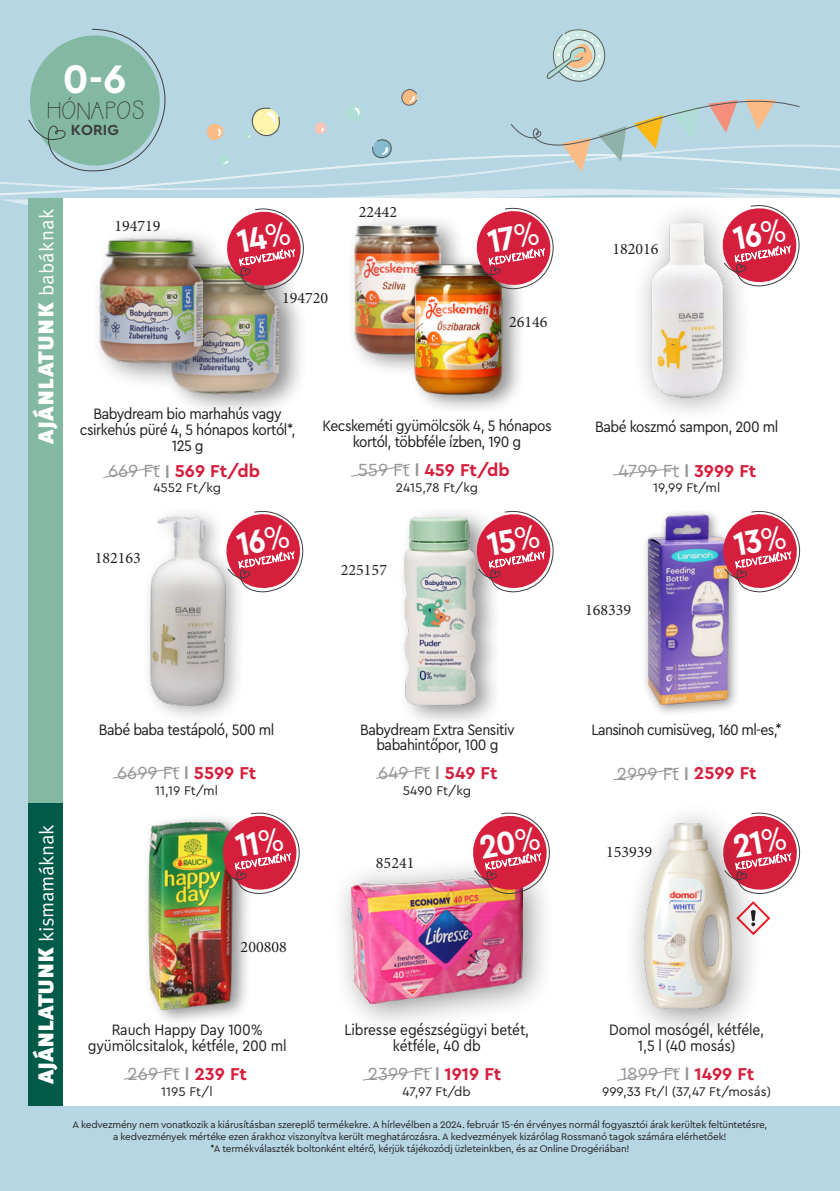
<style>
.page{position:relative;width:840px;height:1191px;background:#fff}
.page>*{position:absolute;margin:0;border:0;box-sizing:border-box;transform-origin:0 0}
.t1{font:700 41.6px "Cera Pro";color:#fff}
.t2{font:900 26.4px "Meta Pro";letter-spacing:.01em;color:#fff}
.Produktzahlen{font:23.8px "Oh Wonder Sans";letter-spacing:-.025em;color:#3e3e3f}
.t3{font:20px "Meta Pro Norm";letter-spacing:-.015em;color:#fff}
.Akcios_ar{font:18.4px "Cera Pro";color:#939598}
.Akcios_ar-2{font:700 18px "Cera Pro";color:#d61f3d}
.jobbra_zárt{font:16px "Minion Pro";color:#231f20}
.Termekmegnevezes{font:15.8px/15.8px "Cera Compact Pro";letter-spacing:-.03em;color:#231f20;text-align:center}
.Termekmegnevezes-2{font:15.8px "Cera Compact Pro";letter-spacing:-.01em;color:#231f20}
._02_Rezept_Name{font:700 15.4px "Cera Pro";color:#3e3e3f}
.Akcios_ar-3{font:13.2px "Cera Pro";color:#231f20}
.t4{font:10px "Cera Pro";letter-spacing:-.015em;color:#231f20}
.s1{font-family:"Meta Pro Norm";font-weight:400;font-size:20px}
.s2{font-family:"Meta Pro";font-weight:500}
.s3{font-weight:700;font-size:18px;color:#d61f3d}
.s4{font-weight:400;font-size:18.4px;color:#939598}
.s5{font-family:"Meta Pro";font-weight:500;font-size:18.4px;color:#939598}
.s6{font-family:"Meta Pro";font-weight:900;font-size:26.4px}
</style>
<div class="page">
<div style="left:0;top:0;width:839px;height:1191px;background:#b5d6e2"></div>
<div style="left:28px;top:198px;width:811px;height:908px;background:#fff"></div>
<svg style="left:0;top:155px;width:839px;height:33px"></svg>
<svg style="left:546px;top:29px;width:59px;height:53px"></svg>
<svg style="left:510px;top:99px;width:289px;height:73px"></svg>
<svg style="left:207px;top:123px;width:17px;height:17px"></svg>
<svg style="left:217px;top:155px;width:13px;height:12px"></svg>
<svg style="left:315px;top:122px;width:11px;height:13px"></svg>
<svg style="left:245px;top:107px;width:35px;height:32px"></svg>
<svg style="left:346px;top:105px;width:17px;height:16px"></svg>
<svg style="left:371px;top:139px;width:22px;height:21px"></svg>
<svg style="left:401px;top:89px;width:17px;height:17px"></svg>
<div style="left:28px;top:803px;width:34px;height:303px;background:#005a48"></div>
<div style="left:28px;top:198px;width:34px;height:605px;background:#83b8a2"></div>
<svg style="left:21px;top:28px;width:152px;height:147px"></svg>
<svg style="left:613px;top:467px;width:67px;height:9px"></svg>
<svg style="left:112px;top:767px;width:68px;height:12px"></svg>
<svg style="left:376px;top:767px;width:55px;height:12px"></svg>
<svg style="left:613px;top:767px;width:67px;height:14px"></svg>
<svg style="left:103px;top:465px;width:57px;height:13px"></svg>
<svg style="left:351px;top:464px;width:59px;height:13px"></svg>
<svg style="left:617px;top:1068px;width:63px;height:13px"></svg>
<svg style="left:363px;top:1067px;width:70px;height:14px"></svg>
<svg style="left:124px;top:1068px;width:56px;height:12px"></svg>
<div style="left:163px;top:252px;width:145px;height:166px;background:#231f20;opacity:.5"></div>
<img style="left:171px;top:291px;width:107px;height:105px">
<div style="left:90px;top:225px;width:145px;height:166px;background:#231f20;opacity:.5"></div>
<img style="left:100px;top:291px;width:102px;height:74px">
<div style="left:345px;top:213px;width:122px;height:164px;background:#231f20;opacity:.5"></div>
<img style="left:354px;top:291px;width:54px;height:63px">
<div style="left:408px;top:253px;width:118px;height:162px;background:#231f20;opacity:.5"></div>
<img style="left:413px;top:291px;width:90px;height:105px">
<img style="left:642px;top:291px;width:99px;height:120px">
<img style="left:149px;top:513px;width:90px;height:204px">
<div style="left:396px;top:505px;width:106px;height:223px;background:#231f20;opacity:.5"></div>
<img style="left:404px;top:518px;width:71px;height:187px">
<div style="left:641px;top:508px;width:99px;height:209px;background:#231f20;opacity:.5"></div>
<img style="left:646px;top:514px;width:82px;height:191px">
<svg style="left:764px;top:912px;width:5px;height:13px"></svg>
<div style="left:143px;top:813px;width:109px;height:214px;background:#231f20;opacity:.5"></div>
<img style="left:147px;top:820px;width:86px;height:190px">
<div style="left:330px;top:855px;width:226px;height:180px;background:#231f20;opacity:.5"></div>
<img style="left:352px;top:877px;width:169px;height:126px">
<div style="left:622px;top:801px;width:142px;height:240px;background:#231f20;opacity:.5"></div>
<img style="left:644px;top:823px;width:87px;height:185px">
<svg style="left:717px;top:808px;width:84px;height:87px"></svg>
<svg style="left:217px;top:812px;width:83px;height:83px"></svg>
<svg style="left:467px;top:812px;width:84px;height:83px"></svg>
<svg style="left:0;top:188px;width:839px;height:103px"></svg>
<svg style="left:221px;top:510px;width:83px;height:83px"></svg>
<svg style="left:471px;top:507px;width:83px;height:86px"></svg>
<svg style="left:717px;top:508px;width:84px;height:85px"></svg>
<h1 class="t1" style="left:62px;top:51px;width:65px">0-6</h1>
<p class="_02_Rezept_Name" style="left:71px;top:120px;width:49px">KORIG</p>
<p class="Produktzahlen" style="left:46px;top:96px;width:100px">HÓNAPOS</p>
<p class="t2" style="left:23px;top:444px;width:236px;rotate:-90deg">ajánlatunk <span class="s1">babáknak</span></p>
<p class="jobbra_zárt" style="left:114px;top:215px;width:48px">194719</p>
<p class="jobbra_zárt" style="left:282px;top:287px;width:48px">194720</p>
<p class="jobbra_zárt" style="left:358px;top:201px;width:40px">22442</p>
<p class="jobbra_zárt" style="left:509px;top:311px;width:40px">26146</p>
<p class="jobbra_zárt" style="left:612px;top:238px;width:48px">182016</p>
<p class="Termekmegnevezes" style="left:93px;top:405px;width:190px">Babydream bio marhahús vagy</p>
<p class="Termekmegnevezes" style="left:80px;top:421px;width:217px">csirkehús püré 4, 5 hónapos kortól*,</p>
<p class="Termekmegnevezes" style="left:172px;top:437px;width:33px">125 g</p>
<p class="Akcios_ar-3" style="left:153px;top:479px;width:69px">4552 Ft/kg</p>
<p class="Akcios_ar-3" style="left:653px;top:478px;width:68px">19,99 Ft/ml</p>
<p class="Termekmegnevezes" style="left:322px;top:417px;width:230px">Kecskeméti gyümölcsök 4, 5 hónapos kortól, többféle ízben, 190 g</p>
<p class="Akcios_ar-3" style="left:395px;top:478px;width:84px">2415,78 Ft/kg</p>
<p class="Termekmegnevezes" style="left:595px;top:418px;width:184px">Babé koszmó sampon, 200 ml</p>
<p class="Akcios_ar" style="left:618px;top:458px;width:139px">4799 Ft <span class="s2">I</span> <span class="s3">3999 Ft</span></p>
<p class="Akcios_ar-2" style="left:357px;top:458px;width:153px"><span class="s4">559 Ft</span> <span class="s5">I</span> 459 Ft/db</p>
<p class="Akcios_ar-2" style="left:108px;top:459px;width:153px"><span class="s4">669 Ft</span> <span class="s5">I</span> 569 Ft/db</p>
<p class="jobbra_zárt" style="left:95px;top:547px;width:48px">182163</p>
<p class="jobbra_zárt" style="left:341px;top:559px;width:48px">225157</p>
<p class="jobbra_zárt" style="left:585px;top:599px;width:48px">168339</p>
<p class="t3" style="left:31px;top:1084px;width:261px;rotate:-90deg"><span class="s6">ajánlatunk</span> kismamáknak</p>
<p class="Termekmegnevezes" style="left:99px;top:720px;width:177px">Babé baba testápoló, 500 ml</p>
<p class="Termekmegnevezes" style="left:360px;top:720px;width:156px">Babydream Extra Sensitiv</p>
<p class="Termekmegnevezes" style="left:376px;top:736px;width:123px">babahintőpor, 100 g</p>
<p class="Akcios_ar-3" style="left:155px;top:781px;width:64px">11,19 Ft/ml</p>
<p class="Akcios_ar-3" style="left:402px;top:781px;width:70px">5490 Ft/kg</p>
<p class="Akcios_ar" style="left:117px;top:761px;width:141px">6699 Ft <span class="s2">I</span> <span class="s3">5599 Ft</span></p>
<p class="Akcios_ar" style="left:378px;top:761px;width:121px">649 Ft <span class="s2">I</span> <span class="s3">549 Ft</span></p>
<p class="jobbra_zárt" style="left:240px;top:936px;width:48px">200808</p>
<p class="Termekmegnevezes-2" style="left:112px;top:1019px;width:152px">Rauch Happy Day 100%</p>
<p class="Termekmegnevezes-2" style="left:88px;top:1034px;width:200px">gyümölcsitalok, kétféle, 200 ml</p>
<p class="Akcios_ar" style="left:127px;top:1061px;width:121px">269 Ft <span class="s2">I</span> <span class="s3">239 Ft</span></p>
<p class="jobbra_zárt" style="left:376px;top:852px;width:40px">85241</p>
<p class="Termekmegnevezes-2" style="left:344px;top:1019px;width:186px">Libresse egészségügyi betét,</p>
<p class="Termekmegnevezes-2" style="left:392px;top:1034px;width:89px">kétféle, 40 db</p>
<p class="Akcios_ar" style="left:367px;top:1061px;width:135px">2399 Ft <span class="s2">I</span> <span class="s3">1919 Ft</span></p>
<p class="Termekmegnevezes" style="left:591px;top:720px;width:192px">Lansinoh cumisüveg, 160 ml-es,*</p>
<p class="Akcios_ar" style="left:616px;top:761px;width:141px">2999 Ft <span class="s2">I</span> <span class="s3">2599 Ft</span></p>
<p class="jobbra_zárt" style="left:605px;top:840px;width:48px">153939</p>
<p class="Termekmegnevezes-2" style="left:609px;top:1019px;width:156px">Domol mosógél, kétféle,</p>
<p class="Termekmegnevezes" style="left:637px;top:1036px;width:99px">1,5 l (40 mosás)</p>
<p class="Akcios_ar" style="left:620px;top:1061px;width:135px">1899 Ft <span class="s2">I</span> <span class="s3">1499 Ft</span></p>
<p class="Akcios_ar-3" style="left:161px;top:1082px;width:53px">1195 Ft/l</p>
<p class="Akcios_ar-3" style="left:402px;top:1082px;width:70px">47,97 Ft/db</p>
<p class="Akcios_ar-3" style="left:601px;top:1082px;width:170px">999,33 Ft/l (37,47 Ft/mosás)</p>
<p class="t4" style="left:72px;top:1117px;width:696px">A kedvezmény nem vonatkozik a kiárusításban szereplő termékekre. A hírlevélben a 2024. február 15-én érvényes normál fogyasztói árak kerültek feltüntetésre,</p>
<p class="t4" style="left:113px;top:1129px;width:614px">a kedvezmények mértéke ezen árakhoz viszonyítva került meghatározásra. A kedvezmények kizárólag Rossmanó tagok számára elérhetőek!</p>
<p class="t4" style="left:210px;top:1141px;width:420px">*A termékválaszték boltonként eltérő, kérjük tájékozódj üzleteinkben, és az Online Drogériában!</p>
</div>
